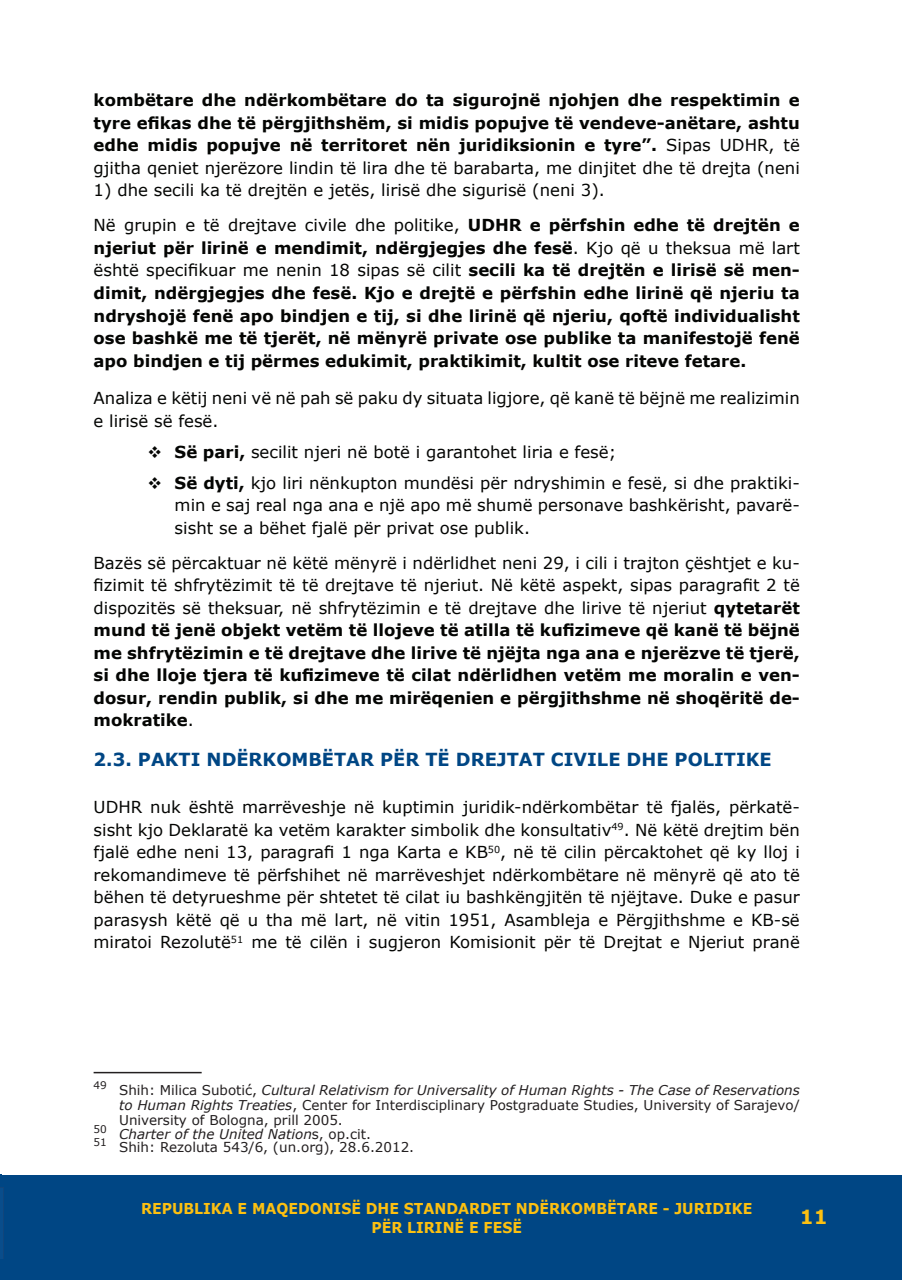
<style>
.page{position:relative;width:902px;height:1280px;background:#fff}
.page>*{position:absolute;margin:0;border:0;box-sizing:border-box;transform-origin:0 0}
.t1{font:700 19.5px "Verdana";color:#fcc011}
.t2{font:700 18px "Verdana";color:#004684}
.t3{font:700 16.5px/22.5px "Verdana";color:#040503;text-align:justify}
.t4{font:16.5px/22.5px "Verdana";color:#040503}
.t5{font:700 15px/19.5px "Verdana";color:#fcc011;text-align:center;scale:.94 1}
.t6{font:13.5px/15px "Verdana";color:#231f20;text-align:justify}
.s1{font-weight:400}
.s2{font-weight:700}
.s3{font-style:italic}
</style>
<div class="page">
<div style="left:1px;top:1175px;width:900px;height:105px;background:#004684"></div>
<hr style="left:0;top:1175px;width:1px;height:105px;background:#004684">
<hr style="left:0;top:1187px;width:3px;height:72px;background:#11457b">
<hr style="left:0;top:1188px;width:3px;height:71px;background:#094d8b">
<hr style="left:94px;top:1072px;width:108px;height:1px;background:#231f20">
<p class="t3" style="left:94px;top:89px;width:707px">kombëtare dhe ndërkombëtare do ta sigurojnë njohjen dhe respektimin e tyre efikas dhe të përgjithshëm, si midis popujve të vendeve-anëtare, ashtu edhe midis popujve në territoret nën juridiksionin e tyre”. <span class="s1">Sipas UDHR, të gjitha qeniet njerëzore lindin të lira dhe të barabarta, me dinjitet dhe të drejta (neni</span></p>
<p class="t4" style="left:94px;top:172px;width:707px;line-height:35.2px">1) dhe secili ka të drejtën e jetës, lirisë dhe sigurisë (neni 3).<br>Në grupin e të drejtave civile dhe politike, <span class="s2">UDHR e përfshin edhe të drejtën e</span></p>
<p class="t3" style="left:94px;top:236px;width:707px">njeriut për lirinë e mendimit, ndërgjegjes dhe fesë<span class="s1">. Kjo që u theksua më lart është specifikuar me nenin 18 sipas së cilit</span> secili ka të drejtën e lirisë së men&shy;dimit, ndërgjegjes dhe fesë. Kjo e drejtë e përfshin edhe lirinë që njeriu ta ndryshojë fenë apo bindjen e tij, si dhe lirinë që njeriu, qoftë individualisht ose bashkë me të tjerët, në mënyrë private ose publike ta manifestojë fenë apo bindjen e tij përmes edukimit, praktikimit, kultit ose riteve fetare.</p>
<p class="t4" style="left:94px;top:387px;width:707px">Analiza e këtij neni vë në pah së paku dy situata ligjore, që kanë të bëjnë me realizimin e lirisë së fesë.</p>
<p class="t4" style="left:148px;top:440px;width:470px">❖ <span class="s2">Së pari,</span> secilit njeri në botë i garantohet liria e fesë;</p>
<p class="t4" style="left:175px;top:471px;width:626px;text-align:justify;text-indent:-27px">❖ <span class="s2">Së dyti,</span> kjo liri nënkupton mundësi për ndryshimin e fesë, si dhe praktiki&shy;min e saj real nga ana e një apo më shumë personave bashkërisht, pavarë&shy;sisht se a bëhet fjalë për privat ose publik.</p>
<p class="t3" style="left:94px;top:551px;width:707px"><span class="s1">Bazës së përcaktuar në këtë mënyrë i ndërlidhet neni 29, i cili i trajton çështjet e ku&shy;fizimit të shfrytëzimit të të drejtave të njeriut. Në këtë aspekt, sipas paragrafit 2 të dispozitës së theksuar, në shfrytëzimin e të drejtave dhe lirive të njeriut</span> qytetarët mund të jenë objekt vetëm të llojeve të atilla të kufizimeve që kanë të bëjnë me shfrytëzimin e të drejtave dhe lirive të njëjta nga ana e njerëzve të tjerë, si dhe lloje tjera të kufizimeve të cilat ndërlidhen vetëm me moralin e ven&shy;dosur, rendin publik, si dhe me mirëqenien e përgjithshme në shoqëritë de&shy;mokratike<span class="s1">.</span></p>
<p class="t2" style="left:94px;top:747px;width:679px">2.3. PAKTI NDËRKOMBËTAR PËR TË DREJTAT CIVILE DHE POLITIKE</p>
<p class="t4" style="left:94px;top:796px;width:707px;text-align:justify">UDHR nuk është marrëveshje në kuptimin juridik-ndërkombëtar të fjalës, përkatë&shy;sisht kjo Deklaratë ka vetëm karakter simbolik dhe konsultativ<sup>49</sup>. Në këtë drejtim bën fjalë edhe neni 13, paragrafi 1 nga Karta e KB<sup>50</sup>, në të cilin përcaktohet që ky lloj i rekomandimeve të përfshihet në marrëveshjet ndërkombëtare në mënyrë që ato të bëhen të detyrueshme për shtetet të cilat iu bashkëngjitën të njëjtave. Duke e pasur parasysh këtë që u tha më lart, në vitin 1951, Asambleja e Përgjithshme e KB-së miratoi Rezolutë<sup>51</sup> me të cilën i sugjeron Komisionit për të Drejtat e Njeriut pranë</p>
<p class="t6" style="left:119px;top:1082px;width:682px;text-indent:-26px"><sup>49</sup> Shih: Milica Subotić, <span class="s3">Cultural Relativism for Universality of Human Rights - The Case of Reservations to Human Rights Treaties</span>, Center for Interdisciplinary Postgraduate Studies, University of Sarajevo/ University of Bologna, prill 2005.</p>
<p class="t6" style="left:94px;top:1127px;width:322px;line-height:13.8px"><sup>50</sup> <span class="s3">Charter of the United Nation</span>s, op.cit.<br><sup>51</sup> Shih: Rezoluta 543/6, (un.org), 28.6.2012.</p>
<p class="t5" style="left:141px;top:1198px;width:652px">REPUBLIKA E MAQEDONISË DHE STANDARDET NDËRKOMBËTARE - JURIDIKE<br>PËR LIRINË E FESË</p>
<p class="t1" style="left:799px;top:1203px;width:29px">11</p>
</div>
